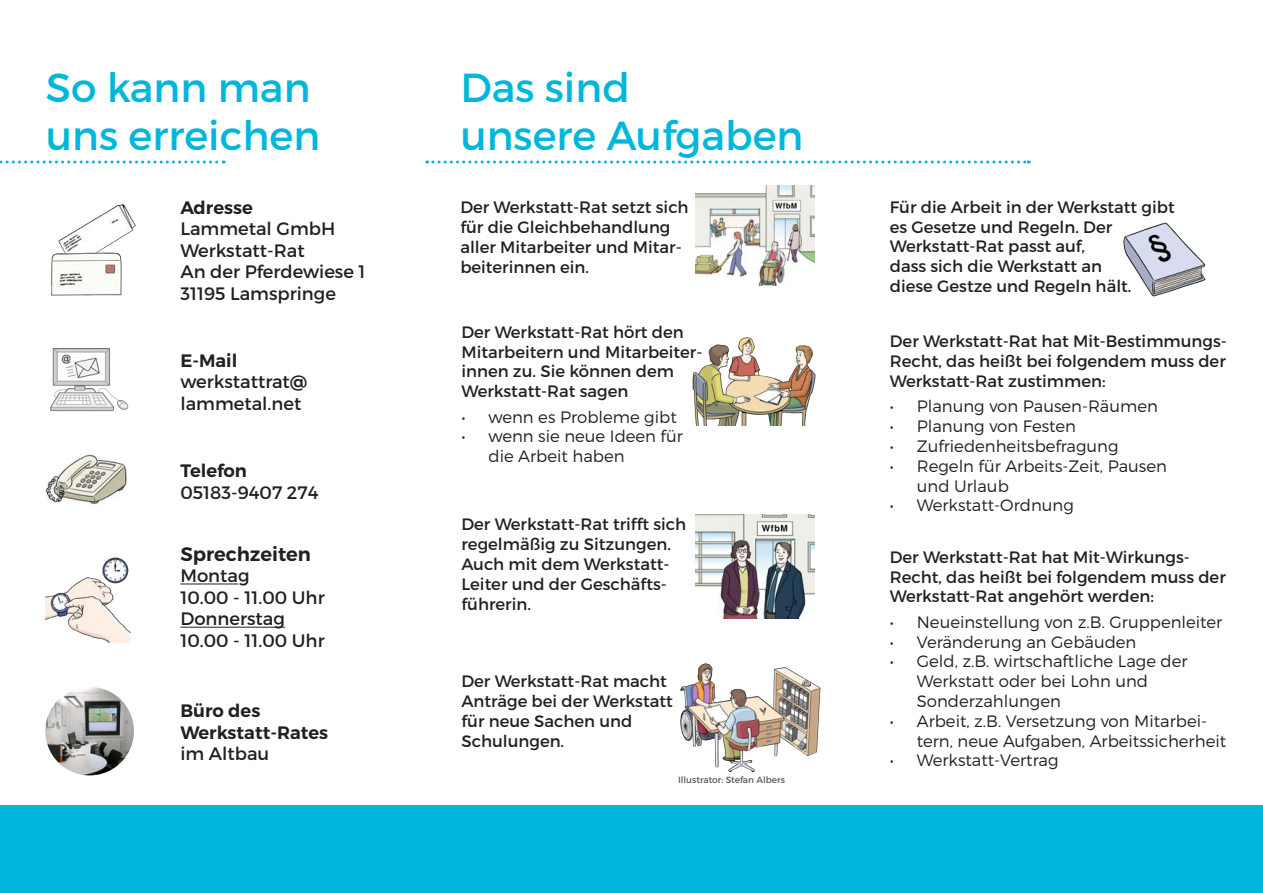
<style>
.page{position:relative;width:1263px;height:893px;background:#fff}
.page>*{position:absolute;margin:0;border:0;box-sizing:border-box;transform-origin:0 0}
.Head_28_35pt{font:40.5px/48.6px "Montserrat";color:#00b6db}
.Head_28_35pt-2{font:600 19.5px "Montserrat";color:#231f20}
.Head_28_35pt-3{font:18px/21.6px "Montserrat";color:#231f20}
.Head_28_35pt-4{font:600 18px/21.6px "Montserrat";color:#231f20}
.Head_28_35pt-5{font:16.5px/19.8px "Montserrat";color:#231f20}
.t1{font:300 16.5px/19.8px "Montserrat";color:#231f20}
.Head_28_35pt-6{font:9px "Montserrat";color:#57585a}
.s1{font-weight:600}
.s2{font-weight:400}
</style>
<div class="page">
<div style="left:0;top:806px;width:1263px;height:87px;background:#00b6db"></div>
<img style="left:51px;top:203px;width:85px;height:93px">
<img style="left:50px;top:348px;width:79px;height:64px">
<img style="left:46px;top:454px;width:81px;height:50px">
<img style="left:45px;top:687px;width:89px;height:88px;border-radius:44px">
<hr style="left:180px;top:583px;width:58px;height:1px;background:#231f20">
<hr style="left:180px;top:627px;width:105px;height:1px;background:#231f20">
<img style="left:46px;top:557px;width:84px;height:86px">
<svg style="left:0;top:161px;width:224px;height:3px"></svg>
<svg style="left:427px;top:161px;width:602px;height:3px"></svg>
<img style="left:680px;top:663px;width:141px;height:110px">
<img style="left:695px;top:186px;width:120px;height:99px">
<img style="left:696px;top:514px;width:119px;height:104px">
<img style="left:692px;top:337px;width:124px;height:88px">
<img style="left:1123px;top:222px;width:83px;height:75px">
<p class="Head_28_35pt" style="left:46px;top:63px;width:276px">So kann man uns erreichen</p>
<p class="Head_28_35pt-3" style="left:180px;top:196px;width:187px"><span class="s1">Adresse<br></span>Lammetal GmbH<br>Werkstatt-Rat<br>An der Pferdewiese 1</p>
<p class="Head_28_35pt-3" style="left:180px;top:283px;width:157px">31195 Lamspringe</p>
<p class="Head_28_35pt-3" style="left:180px;top:350px;width:129px"><span class="s1">E-Mail </span>werkstattrat@ lammetal.net</p>
<p class="Head_28_35pt-3" style="left:180px;top:460px;width:140px"><span class="s1">Telefon<br></span>05183-9407 274</p>
<p class="Head_28_35pt-2" style="left:180px;top:542px;width:132px">Sprechzeiten</p>
<p class="Head_28_35pt-3" style="left:180px;top:565px;width:146px">Montag<br>10.00 - 11.00 Uhr</p>
<p class="Head_28_35pt-3" style="left:180px;top:608px;width:146px">Donnerstag<br>10.00 - 11.00 Uhr</p>
<p class="Head_28_35pt-4" style="left:180px;top:700px;width:149px">Büro des<br>Werkstatt-Rates <span class="s2">im Altbau</span></p>
<p class="Head_28_35pt" style="left:460px;top:63px;width:344px">Das sind<br>unsere Aufgaben</p>
<p class="Head_28_35pt-5" style="left:460px;top:197px;width:230px">Der Werkstatt-Rat setzt sich für die Gleichbehandlung aller Mitarbeiter und Mitar&shy;beiterinnen ein.</p>
<p class="Head_28_35pt-5" style="left:461px;top:322px;width:243px">Der Werkstatt-Rat hört den<br>Mitarbeitern und Mitarbeiter&shy;innen zu. Sie können dem<br>Werkstatt-Rat sagen</p>
<p class="t1" style="left:461px;top:407px;width:217px">• wenn es Probleme gibt</p>
<p class="t1" style="left:488px;top:426px;width:196px;text-indent:-27px">• wenn sie neue Ideen für die Arbeit haben</p>
<p class="Head_28_35pt-5" style="left:461px;top:515px;width:226px">Der Werkstatt-Rat trifft sich regelmäßig zu Sitzungen.<br>Auch mit dem Werkstatt-<br>Leiter und der Geschäfts&shy;führerin.</p>
<p class="Head_28_35pt-5" style="left:461px;top:672px;width:213px">Der Werkstatt-Rat macht<br>Anträge bei der Werkstatt für neue Sachen und<br>Schulungen.</p>
<p class="Head_28_35pt-6" style="left:678px;top:774px;width:108px">Illustrator: Stefan Albers</p>
<p class="Head_28_35pt-5" style="left:890px;top:197px;width:286px">Für die Arbeit in der Werkstatt gibt es Gesetze und Regeln. Der<br>Werkstatt-Rat passt auf,<br>dass sich die Werkstatt an<br>diese Gestze und Regeln hält.</p>
<p class="Head_28_35pt-5" style="left:890px;top:331px;width:338px;text-align:justify">Der Werkstatt-Rat hat Mit-Bestimmungs-Recht, das heißt bei folgendem muss der Werkstatt-Rat zustimmen:</p>
<p class="t1" style="left:890px;top:396px;width:270px">• Planung von Pausen-Räumen</p>
<p class="t1" style="left:890px;top:416px;width:188px">• Planung von Festen</p>
<p class="t1" style="left:890px;top:436px;width:230px">• Zufriedenheitsbefragung</p>
<p class="t1" style="left:917px;top:456px;width:252px;text-indent:-27px">• Regeln für Arbeits-Zeit, Pausen und Urlaub</p>
<p class="t1" style="left:890px;top:495px;width:186px">• Werkstatt-Ordnung</p>
<p class="Head_28_35pt-5" style="left:890px;top:547px;width:337px">Der Werkstatt-Rat hat Mit-Wirkungs-<br>Recht, das heißt bei folgendem muss der<br>Werkstatt-Rat angehört werden:</p>
<p class="t1" style="left:890px;top:612px;width:334px">• Neueinstellung von z.B. Gruppenleiter</p>
<p class="t1" style="left:890px;top:632px;width:248px">• Veränderung an Gebäuden</p>
<p class="t1" style="left:917px;top:651px;width:272px;text-indent:-27px">• Geld, z.B. wirtschaftliche Lage der<br>Werkstatt oder bei Lohn und<br>Sonderzahlungen</p>
<p class="t1" style="left:917px;top:711px;width:311px;text-indent:-27px">• Arbeit, z.B. Versetzung von Mitarbei&shy;tern, neue Aufgaben, Arbeitssicherheit</p>
<p class="t1" style="left:890px;top:750px;width:170px">• Werkstatt-Vertrag</p>
</div>
